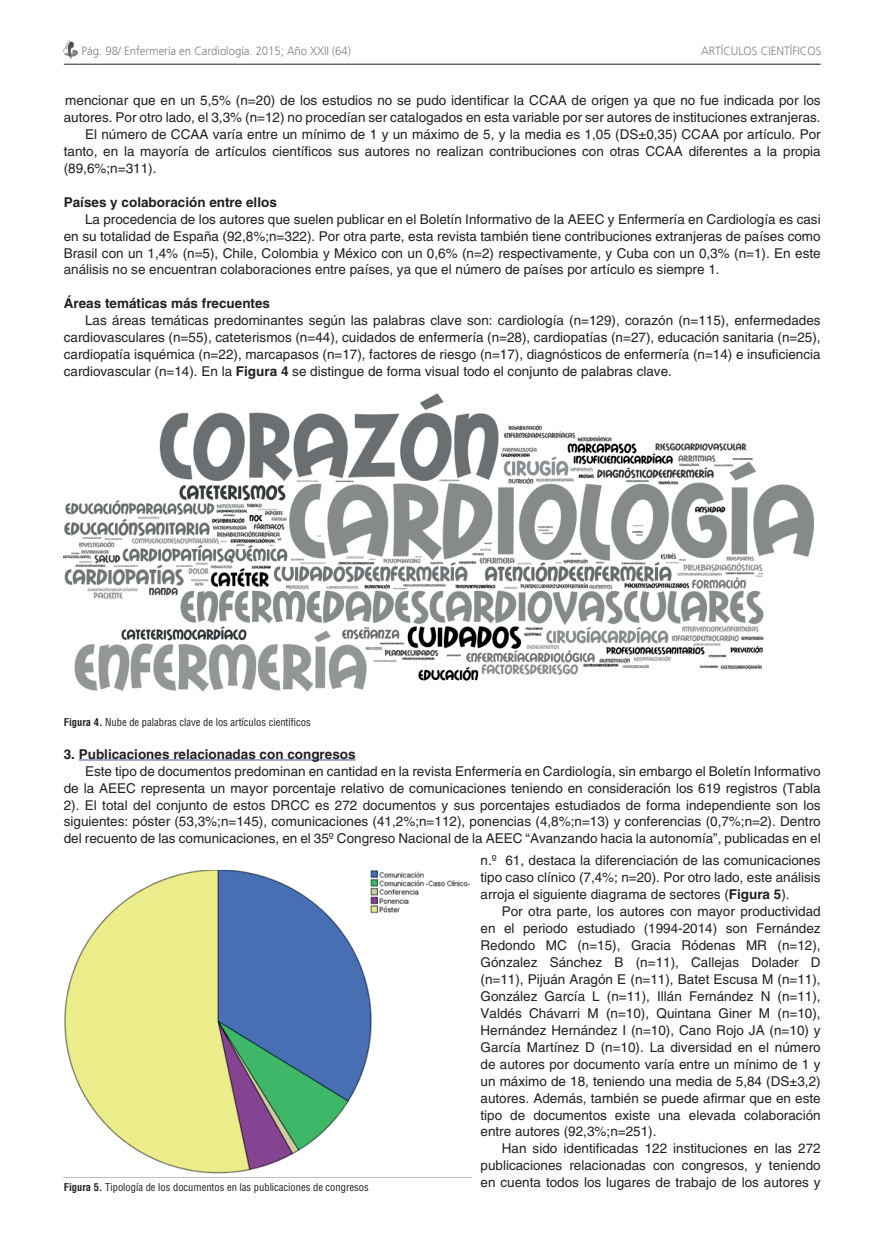
<style>
.page{position:relative;width:893px;height:1234px;background:#fff}
.page>*{position:absolute;margin:0;border:0;box-sizing:border-box;transform-origin:0 0}
.t1{font:13.5px/17px "Helvetica LT Std";color:#231f20;text-align:justify}
.t2{font:700 13.5px "Helvetica LT Std";color:#231f20}
.t3{font:300 12px "Frutiger LT Std";letter-spacing:-.005em;color:#808285;scale:.95 1}
.t4{font:condensed 10.5px "Helvetica LT Std";color:#231f20}
.s1{font-weight:700}
</style>
<div class="page">
<img style="left:63px;top:40px;width:15px;height:18px">
<img style="left:64px;top:393px;width:749px;height:299px">
<hr style="left:79px;top:759px;width:277px;height:1px;background:#3d54a4">
<img style="left:64px;top:870px;width:407px;height:308px">
<hr style="left:64px;top:64px;width:757px;height:1px;background:#231f20">
<p class="t3" style="left:82px;top:44px;width:285px">Pág. 98/ Enfermería en Cardiología. 2015; Año XXII (64)</p>
<p class="t3" style="left:701px;top:44px;width:128px">ARTÍCULOS CIENTÍFICOS</p>
<p class="t1" style="left:65px;top:91px;width:757px">mencionar que en un 5,5% (n=20) de los estudios no se pudo identificar la CCAA de origen ya que no fue indicada por los</p>
<p class="t1" style="left:64px;top:108px;width:758px">autores. Por otro lado, el 3,3% (n=12) no procedían ser catalogados en esta variable por ser autores de instituciones extranjeras.</p>
<p class="t1" style="left:85px;top:125px;width:737px">El número de CCAA varía entre un mínimo de 1 y un máximo de 5, y la media es 1,05 (DS±0,35) CCAA por artículo. Por</p>
<p class="t1" style="left:64px;top:142px;width:758px">tanto, en la mayoría de artículos científicos sus autores no realizan contribuciones con otras CCAA diferentes a la propia</p>
<p class="t1" style="left:64px;top:159px;width:94px">(89,6%;n=311).</p>
<p class="t2" style="left:64px;top:193px;width:215px">Países y colaboración entre ellos</p>
<p class="t1" style="left:64px;top:210px;width:758px;text-indent:21px">La procedencia de los autores que suelen publicar en el Boletín Informativo de la AEEC y Enfermería en Cardiología es casi en su totalidad de España (92,8%;n=322). Por otra parte, esta revista también tiene contribuciones extranjeras de países como Brasil con un 1,4% (n=5), Chile, Colombia y México con un 0,6% (n=2) respectivamente, y Cuba con un 0,3% (n=1). En este análisis no se encuentran colaboraciones entre países, ya que el número de países por artículo es siempre 1.</p>
<p class="t2" style="left:64px;top:295px;width:208px">Áreas temáticas más frecuentes</p>
<p class="t1" style="left:64px;top:312px;width:758px;text-indent:21px">Las áreas temáticas predominantes según las palabras clave son: cardiología (n=129), corazón (n=115), enfermedades cardiovasculares (n=55), cateterismos (n=44), cuidados de enfermería (n=28), cardiopatías (n=27), educación sanitaria (n=25), cardiopatía isquémica (n=22), marcapasos (n=17), factores de riesgo (n=17), diagnósticos de enfermería (n=14) e insuficiencia cardiovascular (n=14). En la <span class="s1">Figura 4</span> se distingue de forma visual todo el conjunto de palabras clave.</p>
<p class="t4" style="left:64px;top:715px;width:248px"><span class="s1">Figura 4.</span> Nube de palabras clave de los artículos científicos</p>
<p class="t2" style="left:64px;top:745px;width:293px">3. Publicaciones relacionadas con congresos</p>
<p class="t1" style="left:64px;top:762px;width:758px;text-indent:21px">Este tipo de documentos predominan en cantidad en la revista Enfermería en Cardiología, sin embargo el Boletín Informativo de la AEEC representa un mayor porcentaje relativo de comunicaciones teniendo en consideración los 619 registros (Tabla 2). El total del conjunto de estos DRCC es 272 documentos y sus porcentajes estudiados de forma independiente son los siguientes: póster (53,3%;n=145), comunicaciones (41,2%;n=112), ponencias (4,8%;n=13) y conferencias (0,7%;n=2). Dentro del recuento de las comunicaciones, en el 35º Congreso Nacional de la AEEC “Avanzando hacia la autonomía”, publicadas en el</p>
<p class="t1" style="left:480px;top:851px;width:342px">n.º 61, destaca la diferenciación de las comunicaciones tipo caso clínico (7,4%; n=20). Por otro lado, este análisis arroja el siguiente diagrama de sectores (<span class="s1">Figura 5</span>).</p>
<p class="t1" style="left:480px;top:902px;width:342px;text-indent:21px">Por otra parte, los autores con mayor productividad en el periodo estudiado (1994-2014) son Fernández Redondo MC (n=15), Gracia Ródenas MR (n=12), Gónzalez Sánchez B (n=11), Callejas Dolader D (n=11), Pijuán Aragón E (n=11), Batet Escusa M (n=11), González García L (n=11), Illán Fernández N (n=11), Valdés Chávarri M (n=10), Quintana Giner M (n=10), Hernández Hernández I (n=10), Cano Rojo JA (n=10) y García Martínez D (n=10). La diversidad en el número de autores por documento varía entre un mínimo de 1 y un máximo de 18, teniendo una media de 5,84 (DS±3,2) autores. Además, también se puede afirmar que en este tipo de documentos existe una elevada colaboración entre autores (92,3%;n=251).</p>
<p class="t1" style="left:480px;top:1139px;width:342px;text-indent:21px">Han sido identificadas 122 instituciones en las 272 publicaciones relacionadas con congresos, y teniendo en cuenta todos los lugares de trabajo de los autores y</p>
<p class="t4" style="left:64px;top:1180px;width:306px"><span class="s1">Figura 5.</span> Tipología de los documentos en las publicaciones de congresos</p>
</div>
